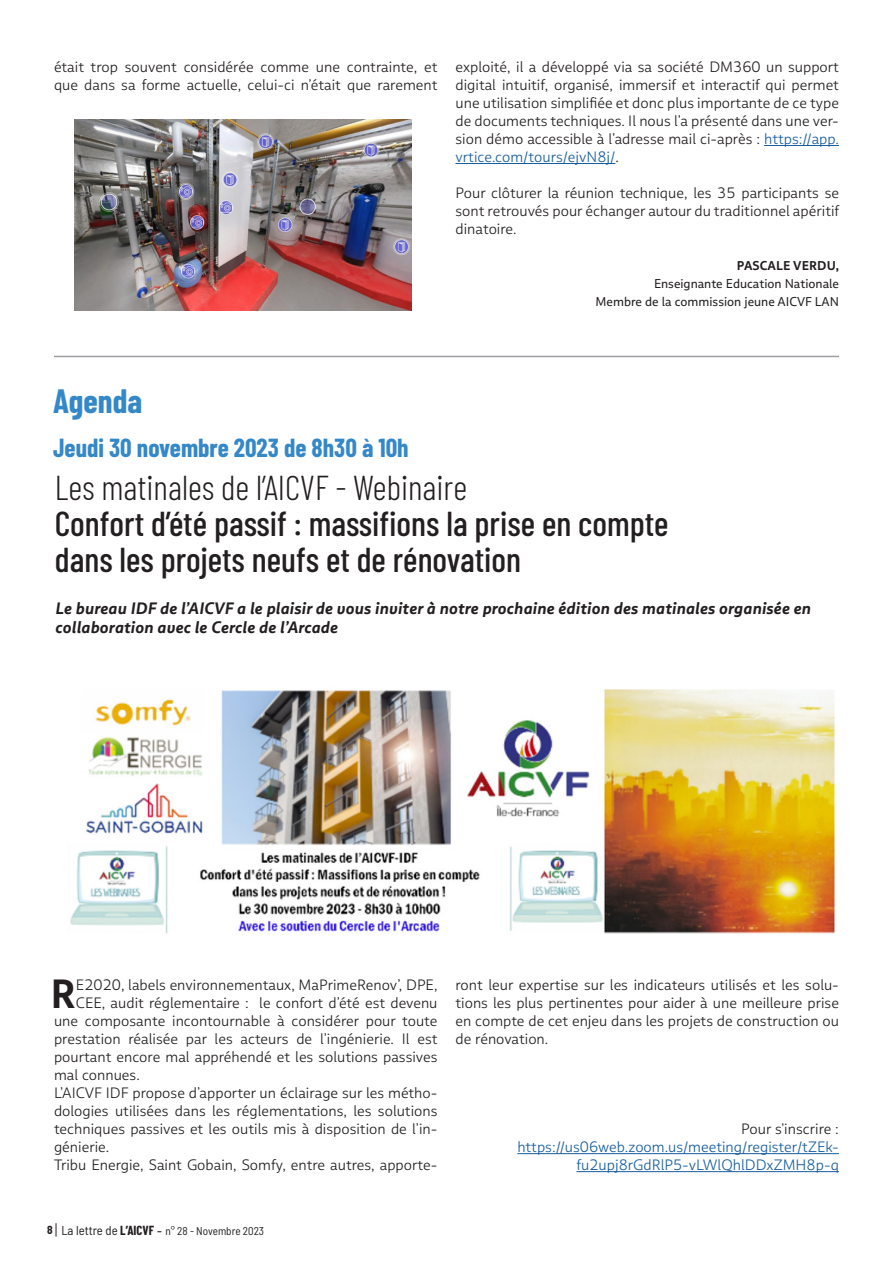
<style>
.page{position:relative;width:893px;height:1263px;background:#fff}
.page>*{position:absolute;margin:0;border:0;box-sizing:border-box;transform-origin:0 0}
.texte_courant_actu{font:700 40.65px "Multiple Sans Pro";color:#231f20}
.titre_actu{font:500 34.5px/36px "Barlow Condensed";color:#231f20}
.tetiere_bleue{font:700 33px "Barlow Condensed";color:#3488c8}
.tetiere_bleue-2{font:700 25.5px "Barlow Condensed";color:#3488c8}
.chapo_actu{font:italic 700 16.5px/19.5px "Multiple Sans Pro";letter-spacing:.01em;color:#231f20}
.texte_courant_actu-2{font:300 15px/18px "Multiple Sans Pro";color:#231f20;text-align:justify}
.texte_courant_actu-3{font:300 15px/18px "Multiple Sans Pro";color:#175d9e;text-align:right}
.texte_courant_actu-4{font:12.75px "Multiple Sans Pro";color:#231f20}
.texte_courant_actu-5{font:700 12.75px "Multiple Sans Pro";letter-spacing:.01em;color:#231f20}
.t1{font:semi-condensed 11.25px "Barlow";color:#231f20}
.s1{color:#175d9e}
.s2{font-weight:300}
.s3{font-weight:700;font-size:11.4px}
.s4{font-size:12.75px}
.s5{font-family:"Barlow Condensed";font-weight:700;font-stretch:normal;font-size:12.75px}
.s6{font-family:"Multiple Sans Pro";font-stretch:normal;font-size:12.75px}
</style>
<div class="page">
<svg style="left:56px;top:1223px;width:1px;height:13px"></svg>
<hr style="left:764px;top:145px;width:75px;height:1px;background:#175d9e">
<hr style="left:455px;top:163px;width:160px;height:1px;background:#175d9e">
<hr style="left:517px;top:1153px;width:322px;height:1px;background:#175d9e">
<hr style="left:576px;top:1171px;width:263px;height:1px;background:#175d9e">
<img style="left:74px;top:120px;width:338px;height:190px">
<hr style="left:54px;top:356px;width:785px;height:1px;background:#9d9fa2">
<img style="left:70px;top:689px;width:765px;height:245px">
<p class="texte_courant_actu-2" style="left:54px;top:58px;width:385px">était trop souvent considérée comme une contrainte, et que dans sa forme actuelle, celui-ci n’était que rarement</p>
<p class="texte_courant_actu-2" style="left:455px;top:58px;width:385px">exploité, il a développé via sa société DM360 un support digital intuitif, organisé, immersif et interactif qui permet une utilisation simplifiée et donc plus importante de ce type de documents techniques. Il nous l’a présenté dans une ver&shy;sion démo accessible à l’adresse mail ci-après : <span class="s1">https://app. vrtice.com/tours/ejvN8j/</span>.</p>
<p class="texte_courant_actu-2" style="left:455px;top:184px;width:385px">Pour clôturer la réunion technique, les 35 participants se sont retrouvés pour échanger autour du traditionnel apéritif dinatoire.</p>
<p class="texte_courant_actu-5" style="left:737px;top:258px;width:103px">PASCALE VERDU,</p>
<p class="texte_courant_actu-4" style="left:654px;top:276px;width:186px">Enseignante Education Nationale</p>
<p class="texte_courant_actu-4" style="left:596px;top:294px;width:245px">Membre de la commission jeune AICVF LAN</p>
<p class="tetiere_bleue" style="left:53px;top:377px;width:90px">Agenda</p>
<p class="tetiere_bleue-2" style="left:53px;top:429px;width:357px">Jeudi 30 novembre 2023 de 8h30 à 10h</p>
<p class="titre_actu" style="left:55px;top:467px;width:615px"><span class="s2">Les matinales de l’AICVF - Webinaire<br></span>Confort d’été passif : massifions la prise en compte dans les projets neufs et de rénovation</p>
<p class="chapo_actu" style="left:55px;top:598px;width:757px">Le bureau IDF de l’AICVF a le plaisir de vous inviter à notre prochaine édition des matinales organisée en collaboration avec le Cercle de l’Arcade</p>
<p class="texte_courant_actu" style="left:51px;top:968px;width:27px">R</p>
<p class="texte_courant_actu-2" style="left:76px;top:976px;width:363px">E2020, labels environnementaux, MaPrimeRenov’, DPE,</p>
<p class="texte_courant_actu-2" style="left:76px;top:994px;width:363px">CEE, audit réglementaire : le confort d’été est devenu</p>
<p class="texte_courant_actu-2" style="left:54px;top:1012px;width:385px">une composante incontournable à considérer pour toute</p>
<p class="texte_courant_actu-2" style="left:54px;top:1030px;width:385px">prestation réalisée par les acteurs de l’ingénierie. Il est</p>
<p class="texte_courant_actu-2" style="left:54px;top:1048px;width:385px">pourtant encore mal appréhendé et les solutions passives</p>
<p class="texte_courant_actu-2" style="left:54px;top:1066px;width:87px">mal connues.</p>
<p class="texte_courant_actu-2" style="left:54px;top:1084px;width:385px">L’AICVF IDF propose d’apporter un éclairage sur les métho&shy;dologies utilisées dans les réglementations, les solutions techniques passives et les outils mis à disposition de l’in&shy;génierie.</p>
<p class="texte_courant_actu-2" style="left:54px;top:1156px;width:385px">Tribu Energie, Saint Gobain, Somfy, entre autres, apporte-</p>
<p class="texte_courant_actu-2" style="left:455px;top:976px;width:385px">ront leur expertise sur les indicateurs utilisés et les solu&shy;tions les plus pertinentes pour aider à une meilleure prise en compte de cet enjeu dans les projets de construction ou de rénovation.</p>
<p class="texte_courant_actu-2" style="left:741px;top:1120px;width:99px">Pour s'inscrire :</p>
<p class="texte_courant_actu-3" style="left:517px;top:1138px;width:323px">https://us06web.zoom.us/meeting/register/tZEk&shy;fu2upj8rGdRlP5-vLWlQhlDDxZMH8p-q</p>
<p class="t1" style="left:47px;top:1224px;width:218px"><span class="s3">8</span> <span class="s4">La lettre de</span> <span class="s5">L’AICVF</span> <span class="s6">-</span> n° 28 - Novembre 2023</p>
</div>
